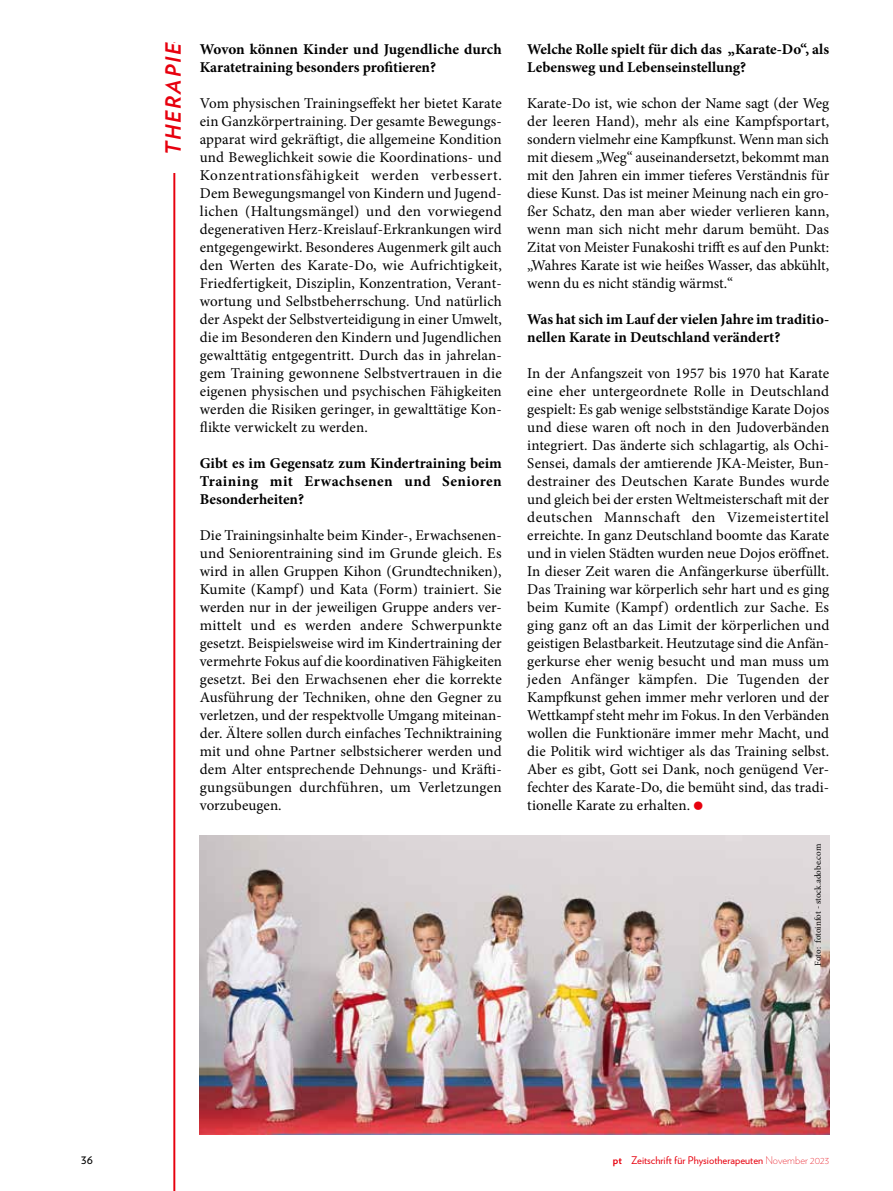
<style>
.page{position:relative;width:893px;height:1191px;background:#fff}
.page>*{position:absolute;margin:0;border:0;box-sizing:border-box;transform-origin:0 0}
.t1{font:italic 700 21px "Verlag";color:#e7000e}
.t2{font:15px/18px "Minion Pro";letter-spacing:.005em;color:#000;text-align:justify}
.t3{font:700 15px/18px "Minion Pro";color:#000}
.t4{font:13.05px "Verlag";color:#000}
.t5{font:10.5px "Verlag";color:#e7000e}
.t6{font:9px "Minion Pro";letter-spacing:-.005em;color:#000}
.s1{font-family:"Pflaum Dekorativ";color:#e7000e}
.s2{font-weight:700}
.s3{font-weight:700;color:#fff}
.s4{font-weight:200}
</style>
<div class="page">
<hr style="left:173px;top:43px;width:2px;height:1148px;background:#e7000e">
<div style="left:164px;top:43px;width:21px;height:129px;background:#fff"></div>
<img style="left:200px;top:835px;width:629px;height:299px">
<h1 class="t1" style="left:156px;top:155px;width:115px;rotate:-90deg">Therapie</h1>
<p class="t3" style="left:200px;top:40px;width:303px">Wovon können Kinder und Jugendliche durch<br>Karatetraining besonders profitieren?</p>
<p class="t2" style="left:200px;top:94px;width:304px">Vom physischen Trainingseffekt her bietet Karate ein Ganzkörpertraining. Der gesamte Bewegungs&shy;apparat wird gekräftigt, die allgemeine Kondition und Beweglichkeit sowie die Koordinations- und Konzentrationsfähigkeit werden verbessert.<br>Dem Bewegungsmangel von Kindern und Jugend&shy;lichen (Haltungsmängel) und den vorwiegend degenerativen Herz-Kreislauf-Erkrankungen wird entgegengewirkt. Besonderes Augenmerk gilt auch den Werten des Karate-Do, wie Aufrichtigkeit, Friedfertigkeit, Disziplin, Konzentration, Verant&shy;wortung und Selbstbeherrschung. Und natürlich der Aspekt der Selbstverteidigung in einer Umwelt, die im Besonderen den Kindern und Jugendlichen gewalttätig entgegentritt. Durch das in jahrelan&shy;gem Training gewonnene Selbstvertrauen in die eigenen physischen und psychischen Fähigkeiten werden die Risiken geringer, in gewalttätige Kon&shy;flikte verwickelt zu werden.</p>
<p class="t3" style="left:200px;top:454px;width:303px;text-align:justify">Gibt es im Gegensatz zum Kindertraining beim Training mit Erwachsenen und Senioren Besonderheiten?</p>
<p class="t2" style="left:200px;top:526px;width:303px">Die Trainingsinhalte beim Kinder-, Erwachsenen&shy;und Seniorentraining sind im Grunde gleich. Es wird in allen Gruppen Kihon (Grundtechniken), Kumite (Kampf) und Kata (Form) trainiert. Sie werden nur in der jeweiligen Gruppe anders ver&shy;mittelt und es werden andere Schwerpunkte gesetzt. Beispielsweise wird im Kindertraining der vermehrte Fokus auf die koordinativen Fähigkeiten gesetzt. Bei den Erwachsenen eher die korrekte Ausführung der Techniken, ohne den Gegner zu verletzen, und der respektvolle Umgang miteinan&shy;der. Ältere sollen durch einfaches Techniktraining mit und ohne Partner selbstsicherer werden und dem Alter entsprechende Dehnungs- und Kräfti&shy;gungsübungen durchführen, um Verletzungen vorzubeugen.</p>
<p class="t3" style="left:527px;top:40px;width:303px">Welche Rolle spielt für dich das „Karate-Do“, als<br>Lebensweg und Lebenseinstellung?</p>
<p class="t2" style="left:527px;top:94px;width:303px">Karate-Do ist, wie schon der Name sagt (der Weg der leeren Hand), mehr als eine Kampfsportart, sondern vielmehr eine Kampfkunst. Wenn man sich mit diesem „Weg“ auseinandersetzt, bekommt man mit den Jahren ein immer tieferes Verständnis für diese Kunst. Das ist meiner Meinung nach ein gro&shy;ßer Schatz, den man aber wieder verlieren kann, wenn man sich nicht mehr darum bemüht. Das Zitat von Meister Funakoshi trifft es auf den Punkt: „Wahres Karate ist wie heißes Wasser, das abkühlt, wenn du es nicht ständig wärmst.“</p>
<p class="t3" style="left:527px;top:310px;width:303px">Was hat sich im Lauf der vielen Jahre im traditio&shy;nellen Karate in Deutschland verändert?</p>
<p class="t2" style="left:527px;top:364px;width:304px">In der Anfangszeit von 1957 bis 1970 hat Karate eine eher untergeordnete Rolle in Deutschland gespielt: Es gab wenige selbstständige Karate Dojos und diese waren oft noch in den Judoverbänden integriert. Das änderte sich schlagartig, als Ochi-Sensei, damals der amtierende JKA-Meister, Bun&shy;destrainer des Deutschen Karate Bundes wurde und gleich bei der ersten Weltmeisterschaft mit der deutschen Mannschaft den Vizemeistertitel erreichte. In ganz Deutschland boomte das Karate und in vielen Städten wurden neue Dojos eröffnet.<br>In dieser Zeit waren die Anfängerkurse überfüllt.<br>Das Training war körperlich sehr hart und es ging beim Kumite (Kampf) ordentlich zur Sache. Es ging ganz oft an das Limit der körperlichen und geistigen Belastbarkeit. Heutzutage sind die Anfän&shy;gerkurse eher wenig besucht und man muss um jeden Anfänger kämpfen. Die Tugenden der Kampfkunst gehen immer mehr verloren und der Wettkampf steht mehr im Fokus. In den Verbänden wollen die Funktionäre immer mehr Macht, und die Politik wird wichtiger als das Training selbst.<br>Aber es gibt, Gott sei Dank, noch genügend Ver&shy;fechter des Karate-Do, die bemüht sind, das tradi&shy;tionelle Karate zu erhalten. <span class="s1">❐</span></p>
<p class="t6" style="left:812px;top:965px;width:123px;rotate:-90deg">Foto: fotoinfot - stock.adobe.com</p>
<p class="t4" style="left:81px;top:1149px;width:13px">36</p>
<p class="t5" style="left:613px;top:1152px;width:218px"><span class="s2">pt</span><span class="s3">pt</span>Zeitschrift für Physiotherapeuten <span class="s4">November 2023</span></p>
</div>
